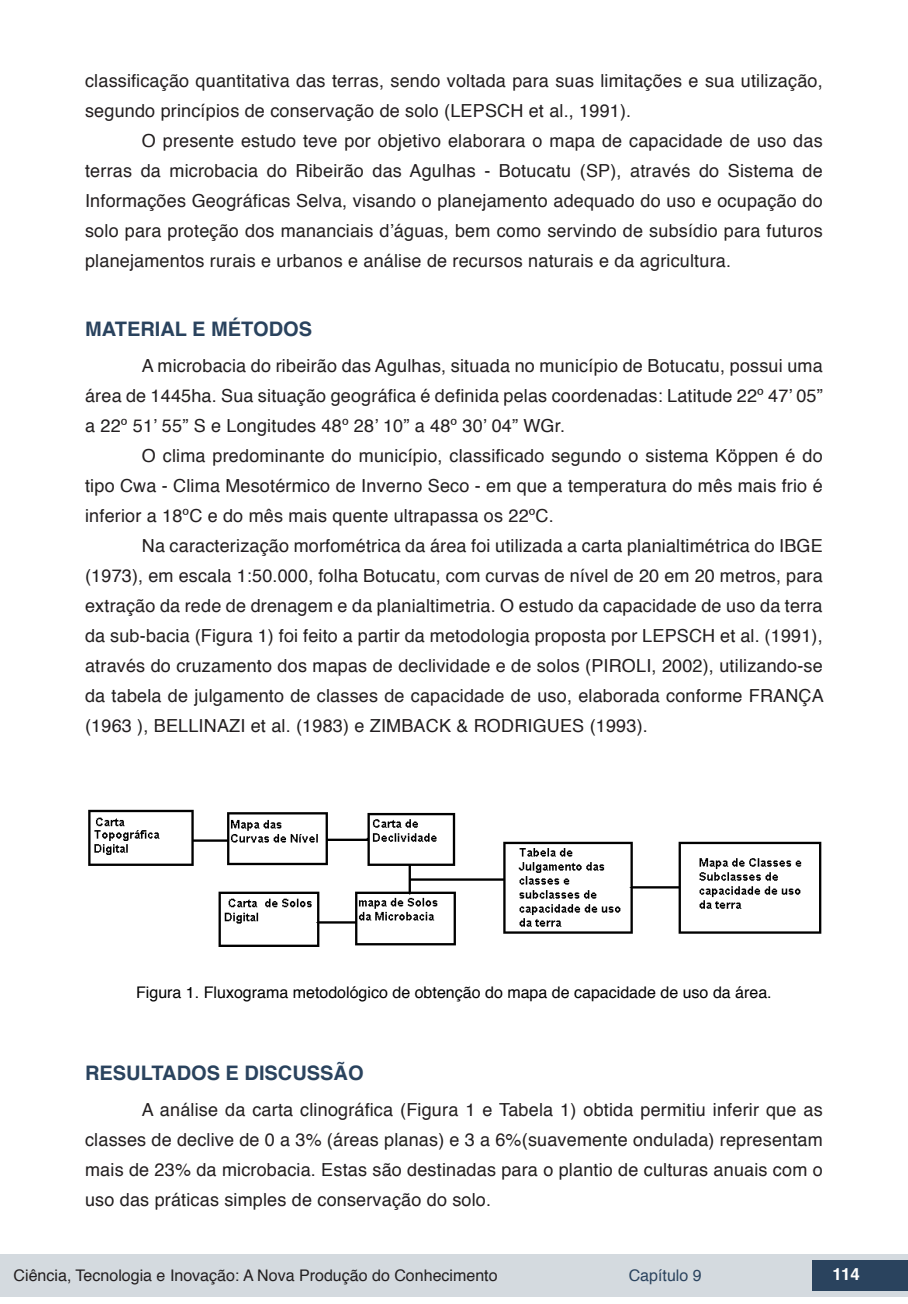
<style>
.page{position:relative;width:908px;height:1304px;background:#fff}
.page>*{position:absolute;margin:0;border:0;box-sizing:border-box;transform-origin:0 0}
.TITULOS{font:700 20px "Helvetica";color:#2a435e}
.txt{font:18px/30px "Helvetica";letter-spacing:.01em;color:#231f20;text-align:justify}
.t1{font:700 16.8px "Helvetica";color:#fff}
.info_tab_graf_imag{font:16px "Helvetica";color:#000}
.t2{font:16px "Helvetica";color:#231f20}
.t3{font:16px "Helvetica";color:#2a435e}
</style>
<div class="page">
<div style="left:0;top:1254px;width:906px;height:43px;background:#d4dadf"></div>
<div style="left:812px;top:1261px;width:95px;height:30px;background:#2a435e"></div>
<img style="left:88px;top:809px;width:734px;height:138px">
<p class="txt" style="left:85px;top:66px;width:738px">classificação quantitativa das terras, sendo voltada para suas limitações e sua utilização, segundo princípios de conservação de solo (LEPSCH et al., 1991).</p>
<p class="txt" style="left:85px;top:126px;width:738px;text-indent:57px">O presente estudo teve por objetivo elaborara o mapa de capacidade de uso das terras da microbacia do Ribeirão das Agulhas - Botucatu (SP), através do Sistema de Informações Geográficas Selva, visando o planejamento adequado do uso e ocupação do solo para proteção dos mananciais d’águas, bem como servindo de subsídio para futuros planejamentos rurais e urbanos e análise de recursos naturais e da agricultura.</p>
<p class="TITULOS" style="left:85px;top:313px;width:228px">MATERIAL E MÉTODOS</p>
<p class="txt" style="left:85px;top:351px;width:738px;text-indent:57px">A microbacia do ribeirão das Agulhas, situada no município de Botucatu, possui uma área de 1445ha. Sua situação geográfica é definida pelas coordenadas: Latitude 22º 47’ 05” a 22º 51’ 55” S e Longitudes 48º 28’ 10” a 48º 30’ 04” WGr.</p>
<p class="txt" style="left:85px;top:441px;width:738px;text-indent:57px">O clima predominante do município, classificado segundo o sistema Köppen é do tipo Cwa - Clima Mesotérmico de Inverno Seco - em que a temperatura do mês mais frio é inferior a 18ºC e do mês mais quente ultrapassa os 22ºC.</p>
<p class="txt" style="left:85px;top:531px;width:739px;text-indent:57px">Na caracterização morfométrica da área foi utilizada a carta planialtimétrica do IBGE (1973), em escala 1:50.000, folha Botucatu, com curvas de nível de 20 em 20 metros, para extração da rede de drenagem e da planialtimetria. O estudo da capacidade de uso da terra da sub-bacia (Figura 1) foi feito a partir da metodologia proposta por LEPSCH et al. (1991), através do cruzamento dos mapas de declividade e de solos (PIROLI, 2002), utilizando-se da tabela de julgamento de classes de capacidade de uso, elaborada conforme FRANÇA (1963 ), BELLINAZI et al. (1983) e ZIMBACK &amp; RODRIGUES (1993).</p>
<p class="info_tab_graf_imag" style="left:136px;top:980px;width:637px">Figura 1. Fluxograma metodológico de obtenção do mapa de capacidade de uso da área.</p>
<p class="TITULOS" style="left:85px;top:1057px;width:280px">RESULTADOS E DISCUSSÃO</p>
<p class="txt" style="left:85px;top:1095px;width:738px;text-indent:57px">A análise da carta clinográfica (Figura 1 e Tabela 1) obtida permitiu inferir que as classes de declive de 0 a 3% (áreas planas) e 3 a 6%(suavemente ondulada) representam mais de 23% da microbacia. Estas são destinadas para o plantio de culturas anuais com o uso das práticas simples de conservação do solo.</p>
<p class="t2" style="left:14px;top:1263px;width:485px">Ciência, Tecnologia e Inovação: A Nova Produção do Conhecimento</p>
<p class="t3" style="left:628px;top:1263px;width:74px">Capítulo 9</p>
<p class="t1" style="left:832px;top:1261px;width:29px">114</p>
</div>
